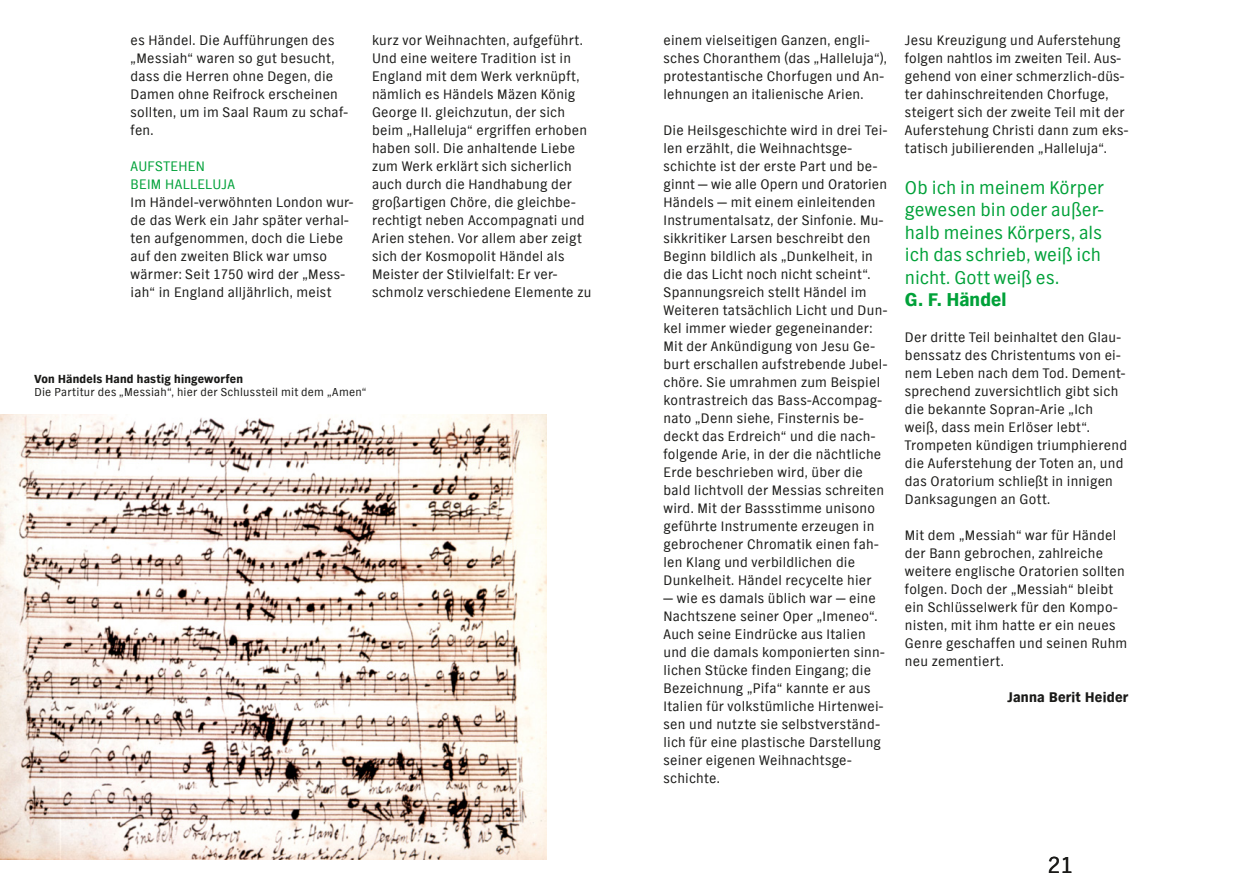
<style>
.page{position:relative;width:1259px;height:893px;background:#fff}
.page>*{position:absolute;margin:0;border:0;box-sizing:border-box;transform-origin:0 0}
.t1{font:22.5px "NDR Sans D Regular";color:#1a1a18}
.t2{font:18px/22.5px "NDR Sans D Regular";letter-spacing:.005em;color:#00a139}
.t3{font:18px "NDR Sans D Black";letter-spacing:.005em;color:#00a139}
.t4{font:13.5px/18px "NDR Sans D Regular";letter-spacing:.02em;color:#1a1a18}
.t5{font:13.5px/18px "NDR Sans D Regular";letter-spacing:.025em;color:#00a139}
.t6{font:13.5px "NDR Sans D Black";letter-spacing:.015em;color:#1a1a18}
.t7{font:11.25px "NDR Sans D Regular";letter-spacing:.02em;color:#1a1a18}
.t8{font:11.25px "NDR Sans D Black";letter-spacing:.02em;color:#1a1a18}
</style>
<div class="page">
<img style="left:0;top:414px;width:547px;height:446px">
<p class="t4" style="left:372px;top:31px;width:221px">kurz vor Weihnachten, aufgeführt.<br>Und eine weitere Tradition ist in England mit dem Werk verknüpft, nämlich es Händels Mäzen König George II. gleichzutun, der sich beim „Halleluja“ ergriffen erhoben haben soll. Die anhaltende Liebe zum Werk erklärt sich sicherlich auch durch die Handhabung der großartigen Chöre, die gleichbe&shy;rechtigt neben Accompagnati und Arien stehen. Vor allem aber zeigt sich der Kosmopolit Händel als Meister der Stilvielfalt: Er ver&shy;schmolz verschiedene Elemente zu</p>
<p class="t4" style="left:663px;top:31px;width:225px">einem vielseitigen Ganzen, engli&shy;sches Choranthem (das „Halleluja“), protestantische Chorfugen und An&shy;lehnungen an italienische Arien.</p>
<p class="t4" style="left:131px;top:31px;width:218px">es Händel. Die Aufführungen des „Messiah“ waren so gut besucht, dass die Herren ohne Degen, die<br>Damen ohne Reifrock erscheinen sollten, um im Saal Raum zu schaf&shy;fen.</p>
<p class="t5" style="left:131px;top:157px;width:106px">AUFSTEHEN<br>BEIM HALLELUJA</p>
<p class="t4" style="left:131px;top:193px;width:224px">Im Händel-verwöhnten London wur&shy;de das Werk ein Jahr später verhal&shy;ten aufgenommen, doch die Liebe auf den zweiten Blick war umso wärmer: Seit 1750 wird der „Mess&shy;iah“ in England alljährlich, meist</p>
<p class="t4" style="left:663px;top:121px;width:225px">Die Heilsgeschichte wird in drei Tei&shy;len erzählt, die Weihnachtsge&shy;schichte ist der erste Part und be&shy;ginnt — wie alle Opern und Oratorien Händels — mit einem einleitenden Instrumentalsatz, der Sinfonie. Mu&shy;sikkritiker Larsen beschreibt den Beginn bildlich als „Dunkelheit, in die das Licht noch nicht scheint“.<br>Spannungsreich stellt Händel im Weiteren tatsächlich Licht und Dun&shy;kel immer wieder gegeneinander:<br>Mit der Ankündigung von Jesu Ge&shy;burt erschallen aufstrebende Jubel&shy;chöre. Sie umrahmen zum Beispiel kontrastreich das Bass-Accompag&shy;nato „Denn siehe, Finsternis be&shy;deckt das Erdreich“ und die nach&shy;folgende Arie, in der die nächtliche Erde beschrieben wird, über die bald lichtvoll der Messias schreiten wird. Mit der Bassstimme unisono geführte Instrumente erzeugen in gebrochener Chromatik einen fah&shy;len Klang und verbildlichen die Dunkelheit. Händel recycelte hier</p>
<p class="t4" style="left:663px;top:588px;width:222px">— wie es damals üblich war — eine<br>Nachtszene seiner Oper „Imeneo“.<br>Auch seine Eindrücke aus Italien und die damals komponierten sinn&shy;lichen Stücke finden Eingang; die<br>Bezeichnung „Pifa“ kannte er aus<br>Italien für volkstümliche Hirtenwei&shy;sen und nutzte sie selbstverständ&shy;lich für eine plastische Darstellung seiner eigenen Weihnachtsge&shy;schichte.</p>
<p class="t8" style="left:34px;top:370px;width:210px">Von Händels Hand hastig hingeworfen</p>
<p class="t7" style="left:34px;top:384px;width:334px">Die Partitur des „Messiah“, hier der Schlussteil mit dem „Amen“</p>
<p class="t4" style="left:905px;top:30px;width:224px">Jesu Kreuzigung und Auferstehung folgen nahtlos im zweiten Teil. Aus&shy;gehend von einer schmerzlich-düs&shy;ter dahinschreitenden Chorfuge, steigert sich der zweite Teil mit der Auferstehung Christi dann zum eks&shy;tatisch jubilierenden „Halleluja“.</p>
<h2 class="t2" style="left:905px;top:175px;width:200px">Ob ich in meinem Körper gewesen bin oder außer&shy;halb meines Körpers, als ich das schrieb, weiß ich nicht. Gott weiß es.</h2>
<h2 class="t3" style="left:905px;top:287px;width:103px">G. F. Händel</h2>
<p class="t4" style="left:905px;top:328px;width:224px">Der dritte Teil beinhaltet den Glau&shy;benssatz des Christentums von ei&shy;nem Leben nach dem Tod. Dement&shy;sprechend zuversichtlich gibt sich die bekannte Sopran-Arie „Ich weiß, dass mein Erlöser lebt“.<br>Trompeten kündigen triumphierend die Auferstehung der Toten an, und das Oratorium schließt in innigen<br>Danksagungen an Gott.</p>
<p class="t4" style="left:905px;top:526px;width:224px">Mit dem „Messiah“ war für Händel der Bann gebrochen, zahlreiche weitere englische Oratorien sollten folgen. Doch der „Messiah“ bleibt ein Schlüsselwerk für den Kompo&shy;nisten, mit ihm hatte er ein neues<br>Genre geschaffen und seinen Ruhm neu zementiert.</p>
<p class="t6" style="left:1007px;top:687px;width:122px">Janna Berit Heider</p>
<h1 class="t1" style="left:1047px;top:849px;width:27px">21</h1>
</div>
